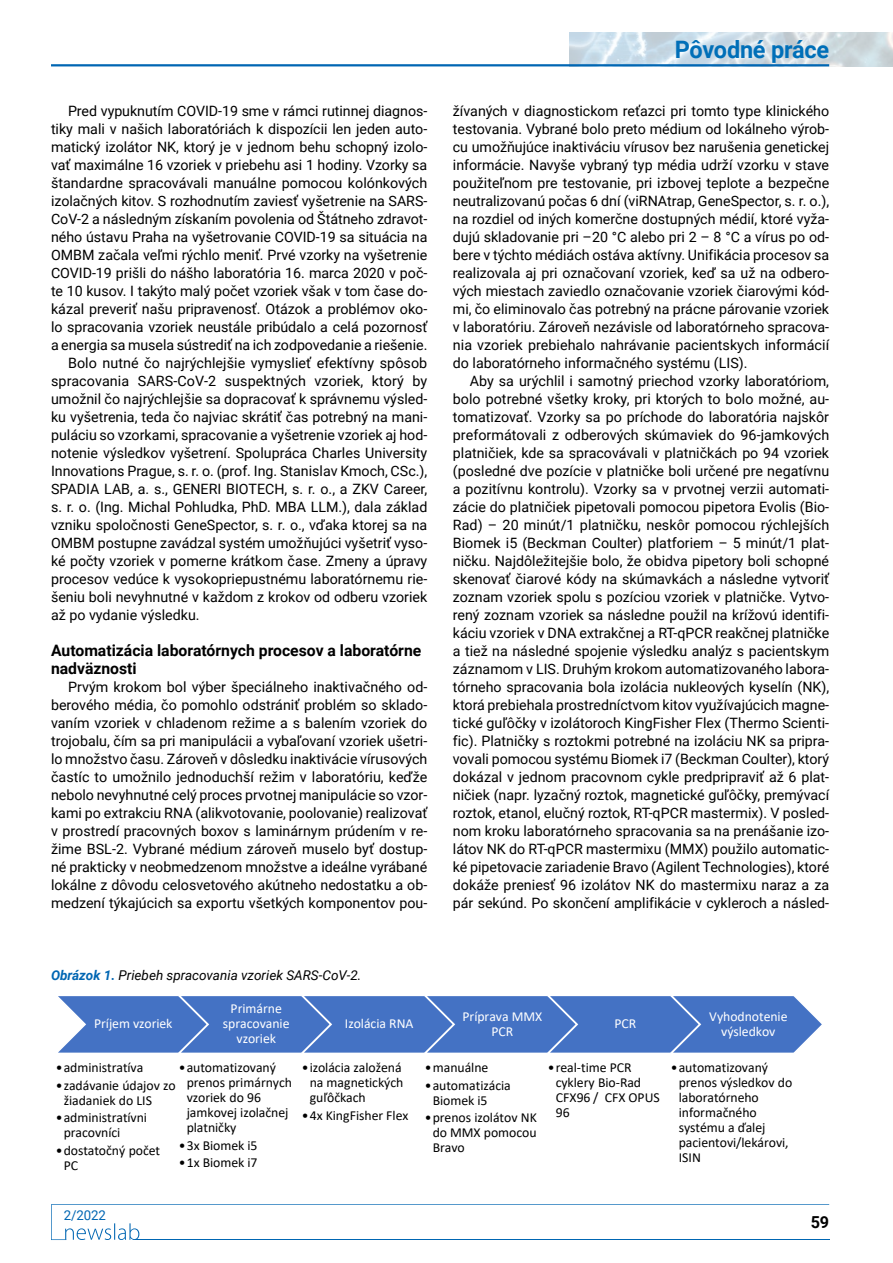
<style>
.page{position:relative;width:893px;height:1263px;background:#fff}
.page>*{position:absolute;margin:0;border:0;box-sizing:border-box;transform-origin:0 0}
.t1{font:700 24px "Roboto";letter-spacing:-.01em;color:#006fb8}
.t2{font:20.55px/35.4px "Times New Roman";color:#000;text-align:justify}
.t3{font:700 16.5px "Roboto";color:#000}
.t4{font:700 15.75px/18px "Roboto";color:#000}
.t5{font:14.25px/18px "Roboto";color:#000;text-align:justify}
.t6{font:13.8px/15px "Calibri";letter-spacing:-.005em;color:#000}
.t7{font:13.8px/15.1px "Calibri";letter-spacing:-.005em;color:#fff;text-align:center}
.t8{font:italic 13.5px "Roboto";color:#000}
.t9{font:13.5px "Roboto";color:#0066b3}
.s1{font-weight:700;color:#0066b3}
</style>
<div class="page">
<svg style="left:51px;top:1204px;width:778px;height:36px"></svg>
<img style="left:570px;top:32px;width:323px;height:34px">
<hr style="left:51px;top:64px;width:778px;height:2px;background:#0066b3">
<svg style="left:58px;top:996px;width:764px;height:57px;background:#4f7ac7"></svg>
<h1 class="t1" style="left:675px;top:33px;width:156px">Pôvodné práce</h1>
<p class="t5" style="left:453px;top:101px;width:378px">žívaných v diagnostickom reťazci pri tomto type klinického testovania. Vybrané bolo preto médium od lokálneho výrob&shy;cu umožňujúce inaktiváciu vírusov bez narušenia genetickej informácie. Navyše vybraný typ média udrží vzorku v stave použiteľnom pre testovanie, pri izbovej teplote a bezpečne neutralizovanú počas 6 dní (viRNAtrap, GeneSpector, s. r. o.), na rozdiel od iných komerčne dostupných médií, ktoré vyža&shy;dujú skladovanie pri –20 °C alebo pri 2 – 8 °C a vírus po od&shy;bere v týchto médiách ostáva aktívny. Unifikácia procesov sa realizovala aj pri označovaní vzoriek, keď sa už na odbero&shy;vých miestach zaviedlo označovanie vzoriek čiarovými kód&shy;mi, čo eliminovalo čas potrebný na prácne párovanie vzoriek v laboratóriu. Zároveň nezávisle od laboratórneho spracova&shy;nia vzoriek prebiehalo nahrávanie pacientskych informácií do laboratórneho informačného systému (LIS).</p>
<p class="t5" style="left:453px;top:371px;width:378px;text-indent:17px">Aby sa urýchlil i samotný priechod vzorky laboratóriom, bolo potrebné všetky kroky, pri ktorých to bolo možné, au&shy;tomatizovať. Vzorky sa po príchode do laboratória najskôr preformátovali z odberových skúmaviek do 96-jamkových platničiek, kde sa spracovávali v platničkách po 94 vzoriek (posledné dve pozície v platničke boli určené pre negatívnu a pozitívnu kontrolu). Vzorky sa v prvotnej verzii automati&shy;zácie do platničiek pipetovali pomocou pipetora Evolis (Bio-Rad) – 20 minút/1 platničku, neskôr pomocou rýchlejších Biomek i5 (Beckman Coulter) platforiem – 5 minút/1 plat&shy;ničku. Najdôležitejšie bolo, že obidva pipetory boli schopné skenovať čiarové kódy na skúmavkách a následne vytvoriť zoznam vzoriek spolu s pozíciou vzoriek v platničke. Vytvo&shy;rený zoznam vzoriek sa následne použil na krížovú identifi&shy;káciu vzoriek v DNA extrakčnej a RT-qPCR reakčnej platničke a tiež na následné spojenie výsledku analýz s pacientskym záznamom v LIS. Druhým krokom automatizovaného labora&shy;tórneho spracovania bola izolácia nukleových kyselín (NK), ktorá prebiehala prostredníctvom kitov využívajúcich magne&shy;tické guľôčky v izolátoroch KingFisher Flex (Thermo Scienti&shy;fic). Platničky s roztokmi potrebné na izoláciu NK sa pripra&shy;vovali pomocou systému Biomek i7 (Beckman Coulter), ktorý dokázal v jednom pracovnom cykle predpripraviť až 6 plat&shy;ničiek (napr. lyzačný roztok, magnetické guľôčky, premývací roztok, etanol, elučný roztok, RT-qPCR mastermix). V posled&shy;nom kroku laboratórneho spracovania sa na prenášanie izo&shy;látov NK do RT-qPCR mastermixu (MMX) použilo automatic&shy;ké pipetovacie zariadenie Bravo (Agilent Technologies), ktoré dokáže preniesť 96 izolátov NK do mastermixu naraz a za pár sekúnd. Po skončení amplifikácie v cykleroch a násled-</p>
<p class="t5" style="left:68px;top:101px;width:361px">Pred vypuknutím COVID-19 sme v rámci rutinnej diagnos-</p>
<p class="t5" style="left:51px;top:119px;width:378px">tiky mali v našich laboratóriách k dispozícii len jeden auto-</p>
<p class="t5" style="left:51px;top:137px;width:378px">matický izolátor NK, ktorý je v jednom behu schopný izolo-</p>
<p class="t5" style="left:51px;top:155px;width:378px">vať maximálne 16 vzoriek v priebehu asi 1 hodiny. Vzorky sa</p>
<p class="t5" style="left:51px;top:173px;width:378px">štandardne spracovávali manuálne pomocou kolónkových</p>
<p class="t5" style="left:51px;top:191px;width:378px">izolačných kitov. S rozhodnutím zaviesť vyšetrenie na SARS-</p>
<p class="t5" style="left:51px;top:209px;width:378px">CoV-2 a následným získaním povolenia od Štátneho zdravot-</p>
<p class="t5" style="left:51px;top:227px;width:378px">ného ústavu Praha na vyšetrovanie COVID-19 sa situácia na</p>
<p class="t5" style="left:51px;top:245px;width:378px">OMBM začala veľmi rýchlo meniť. Prvé vzorky na vyšetrenie</p>
<p class="t5" style="left:51px;top:263px;width:378px">COVID-19 prišli do nášho laboratória 16. marca 2020 v poč-</p>
<p class="t5" style="left:51px;top:281px;width:378px">te 10 kusov. I takýto malý počet vzoriek však v tom čase do-</p>
<p class="t5" style="left:51px;top:299px;width:378px">kázal preveriť našu pripravenosť. Otázok a problémov oko-</p>
<p class="t5" style="left:51px;top:317px;width:378px">lo spracovania vzoriek neustále pribúdalo a celá pozornosť</p>
<p class="t5" style="left:51px;top:335px;width:378px">a energia sa musela sústrediť na ich zodpovedanie a riešenie.</p>
<p class="t5" style="left:68px;top:353px;width:361px">Bolo nutné čo najrýchlejšie vymyslieť efektívny spôsob</p>
<p class="t5" style="left:51px;top:371px;width:378px">spracovania SARS-CoV-2 suspektných vzoriek, ktorý by</p>
<p class="t5" style="left:51px;top:389px;width:378px">umožnil čo najrýchlejšie sa dopracovať k správnemu výsled-</p>
<p class="t5" style="left:51px;top:407px;width:378px">ku vyšetrenia, teda čo najviac skrátiť čas potrebný na mani-</p>
<p class="t5" style="left:51px;top:425px;width:378px">puláciu so vzorkami, spracovanie a vyšetrenie vzoriek aj hod-</p>
<p class="t5" style="left:51px;top:443px;width:378px">notenie výsledkov vyšetrení. Spolupráca Charles University</p>
<p class="t5" style="left:51px;top:461px;width:378px">Innovations Prague, s. r. o. (prof. Ing. Stanislav Kmoch, CSc.),</p>
<p class="t5" style="left:51px;top:479px;width:378px">SPADIA LAB, a. s., GENERI BIOTECH, s. r. o., a ZKV Career,</p>
<p class="t5" style="left:51px;top:497px;width:378px">s. r. o. (Ing. Michal Pohludka, PhD. MBA LLM.), dala základ</p>
<p class="t5" style="left:51px;top:515px;width:378px">vzniku spoločnosti GeneSpector, s. r. o., vďaka ktorej sa na</p>
<p class="t5" style="left:51px;top:533px;width:378px">OMBM postupne zavádzal systém umožňujúci vyšetriť vyso-</p>
<p class="t5" style="left:51px;top:551px;width:378px">ké počty vzoriek v pomerne krátkom čase. Zmeny a úpravy</p>
<p class="t5" style="left:51px;top:569px;width:378px">procesov vedúce k vysokopriepustnému laboratórnemu rie-</p>
<p class="t5" style="left:51px;top:587px;width:378px">šeniu boli nevyhnutné v každom z krokov od odberu vzoriek</p>
<p class="t5" style="left:51px;top:605px;width:150px">až po vydanie výsledku.</p>
<p class="t4" style="left:51px;top:641px;width:372px">Automatizácia laboratórnych procesov a laboratórne nadväznosti</p>
<p class="t5" style="left:51px;top:677px;width:378px;text-indent:17px">Prvým krokom bol výber špeciálneho inaktivačného od&shy;berového média, čo pomohlo odstrániť problém so sklado&shy;vaním vzoriek v chladenom režime a s balením vzoriek do trojobalu, čím sa pri manipulácii a vybaľovaní vzoriek ušetri&shy;lo množstvo času. Zároveň v dôsledku inaktivácie vírusových častíc to umožnilo jednoduchší režim v laboratóriu, keďže nebolo nevyhnutné celý proces prvotnej manipulácie so vzor&shy;kami po extrakciu RNA (alikvotovanie, poolovanie) realizovať v prostredí pracovných boxov s laminárnym prúdením v re&shy;žime BSL-2. Vybrané médium zároveň muselo byť dostup&shy;né prakticky v neobmedzenom množstve a ideálne vyrábané lokálne z dôvodu celosvetového akútneho nedostatku a ob&shy;medzení týkajúcich sa exportu všetkých komponentov pou-</p>
<p class="t2" style="left:50px;top:795px;width:778px;text-indent:61px">Aby takto nastavený proces vyšetrenia vzoriek mohol fungovať, musel sa nastaviť i prenos dát medzi jednotlivými zariadeniami. Prenos dát z rôznych pipetorov, izolátorov až k cyklerom z cyklerov do LIS a z LIS do databázy ISIN (Informační systém infekčních nemocí)</p>
<p class="t8" style="left:51px;top:966px;width:312px"><span class="s1">Obrázok 1.</span> Priebeh spracovania vzoriek SARS-CoV-2.</p>
<p class="t7" style="left:223px;top:1000px;width:68px">Primárne spracovanie vzoriek</p>
<p class="t6" style="left:187px;top:1059px;width:107px;text-indent:-8px">•automatizovaný prenos primárnych vzoriek do 96 jamkovej izolačnej platničky</p>
<p class="t6" style="left:179px;top:1137px;width:80px">•3x Biomek i5</p>
<p class="t6" style="left:179px;top:1155px;width:80px">•1x Biomek i7</p>
<p class="t7" style="left:94px;top:1016px;width:80px">Príjem vzoriek</p>
<p class="t6" style="left:56px;top:1059px;width:89px">•administratíva</p>
<p class="t6" style="left:64px;top:1077px;width:113px;text-indent:-8px">•zadávanie údajov zo žiadaniek do LIS</p>
<p class="t6" style="left:64px;top:1110px;width:85px;text-indent:-8px">•administratívni pracovníci</p>
<p class="t6" style="left:64px;top:1142px;width:98px;text-indent:-8px">•dostatočný počet<br>PC</p>
<p class="t7" style="left:345px;top:1016px;width:70px">Izolácia RNA</p>
<p class="t6" style="left:310px;top:1059px;width:95px;text-indent:-8px">•izolácia založená na magnetických guľôčkach</p>
<p class="t6" style="left:302px;top:1107px;width:108px">•4x KingFisher Flex</p>
<p class="t7" style="left:462px;top:1008px;width:81px">Príprava MMX<br>PCR</p>
<p class="t6" style="left:425px;top:1059px;width:65px">•manuálne</p>
<p class="t6" style="left:433px;top:1077px;width:80px;text-indent:-8px">•automatizácia<br>Biomek i5</p>
<p class="t6" style="left:433px;top:1110px;width:106px;text-align:justify;text-indent:-8px">•prenos izolátov NK do MMX pomocou Bravo</p>
<p class="t7" style="left:614px;top:1016px;width:24px">PCR</p>
<p class="t6" style="left:556px;top:1059px;width:106px;text-indent:-8px">•real-time PCR cyklery Bio-Rad<br>CFX96 / CFX OPUS<br>96</p>
<p class="t7" style="left:709px;top:1008px;width:80px">Vyhodnotenie výsledkov</p>
<p class="t6" style="left:679px;top:1059px;width:115px;text-indent:-8px">•automatizovaný prenos výsledkov do laboratórneho informačného systému a ďalej pacientovi/lekárovi,<br>ISIN</p>
<p class="t9" style="left:64px;top:1205px;width:43px">2/2022</p>
<p class="t3" style="left:811px;top:1211px;width:20px">59</p>
</div>
